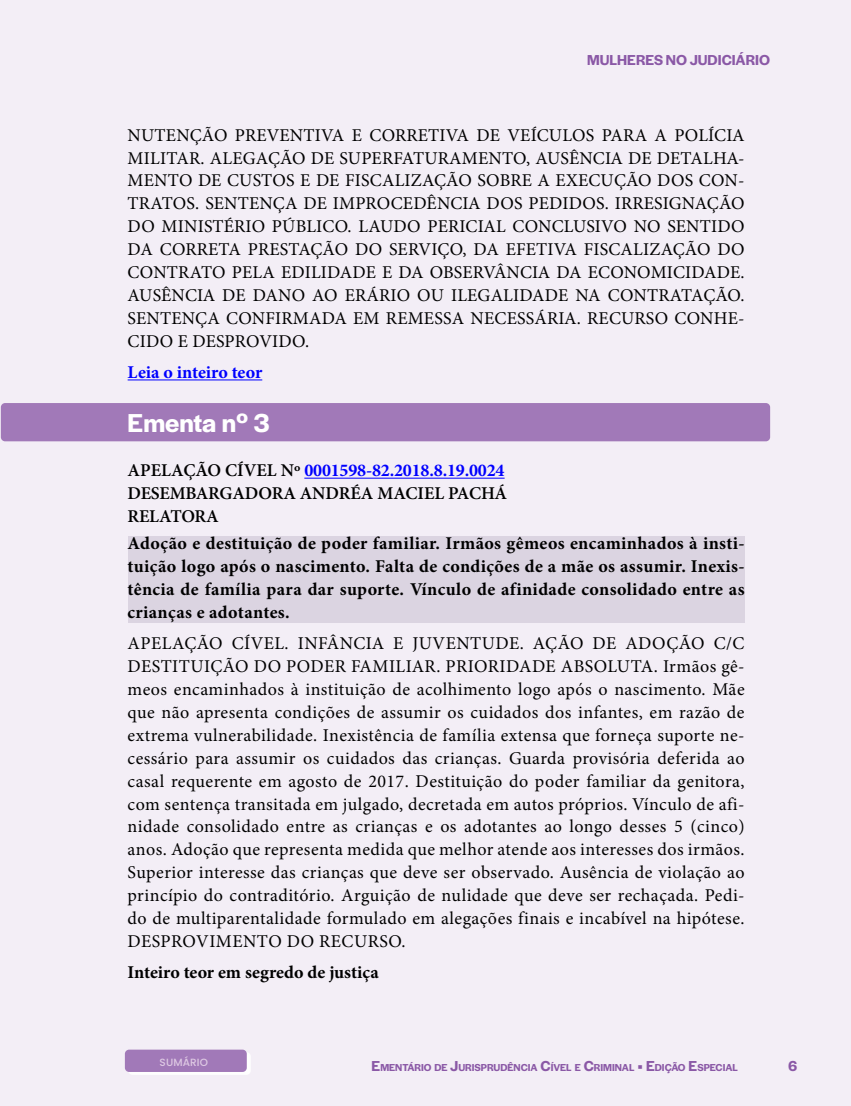
<style>
.page{position:relative;width:851px;height:1106px;background:#fff}
.page>*{position:absolute;margin:0;border:0;box-sizing:border-box;transform-origin:0 0}
.t1{font:600 27px "Halyard Display";color:#fff}
.t2{font:18px/23px "Minion Pro";letter-spacing:.015em;color:#000;text-align:justify}
.t3{font:700 18px/23px "Minion Pro";letter-spacing:.015em;color:#000;text-align:justify}
.t4{font:600 18px/23px "Minion Pro";letter-spacing:-.01em;color:#000}
.t5{font:700 18px "Minion Pro";letter-spacing:-.005em;color:#000}
.t6{font:700 18px "Minion Pro";letter-spacing:-.005em;color:#00f}
.t7{font:600 15px "Halyard Display";color:#8a58a6}
.t8{font:600 15px "Halyard Display";color:#8a58a6}
.t9{font:600 10.5px "Halyard Display";color:#8a58a6}
.t10{font:500 10.5px "Poppins";letter-spacing:.01em;color:#dec9e3}
.s1{font-weight:700;color:#00f}
.s2{font-size:15px}
</style>
<div class="page">
<div style="left:1px;top:0;width:849px;height:1106px;background:#f3eef6"></div>
<div style="left:128px;top:1052px;width:122px;height:22px;background:linear-gradient(to right,#fefefe,#fefefe)"></div>
<div style="left:125px;top:1049px;width:122px;height:22px;background:#a179b8;border-radius:4px"></div>
<div style="left:1px;top:403px;width:769px;height:38px;background:#a179b8;border-radius:4px"></div>
<hr style="left:128px;top:379px;width:134px;height:1px;background:#00f">
<hr style="left:304px;top:478px;width:200px;height:1px;background:#00f">
<div style="left:128px;top:536px;width:616px;height:87px;background:#dbd4e1"></div>
<p class="t7" style="left:587px;top:50px;width:184px">MULHERES NO JUDICIÁRIO</p>
<p class="t2" style="left:128px;top:124px;width:618px">NUTENÇÃO PREVENTIVA E CORRETIVA DE VEÍCULOS PARA A POLÍCIA MILITAR. ALEGAÇÃO DE SUPERFATURAMENTO, AUSÊNCIA DE DETALHA-MENTO DE CUSTOS E DE FISCALIZAÇÃO SOBRE A EXECUÇÃO DOS CON-TRATOS. SENTENÇA DE IMPROCEDÊNCIA DOS PEDIDOS. IRRESIGNAÇÃO DO MINISTÉRIO PÚBLICO. LAUDO PERICIAL CONCLUSIVO NO SENTIDO DA CORRETA PRESTAÇÃO DO SERVIÇO, DA EFETIVA FISCALIZAÇÃO DO CONTRATO PELA EDILIDADE E DA OBSERVÂNCIA DA ECONOMICIDADE.<br>AUSÊNCIA DE DANO AO ERÁRIO OU ILEGALIDADE NA CONTRATAÇÃO.<br>SENTENÇA CONFIRMADA EM REMESSA NECESSÁRIA. RECURSO CONHE-CIDO E DESPROVIDO.</p>
<p class="t6" style="left:128px;top:360px;width:136px">Leia o inteiro teor</p>
<h1 class="t1" style="left:128px;top:404px;width:144px">Ementa nº 3</h1>
<p class="t4" style="left:128px;top:459px;width:381px">APELAÇÃO CÍVEL Nº <span class="s1">0001598-82.2018.8.19.0024<br></span>DESEMBARGADORA ANDRÉA MACIEL PACHÁ<br>RELATORA</p>
<p class="t3" style="left:128px;top:532px;width:618px">Adoção e destituição de poder familiar. Irmãos gêmeos encaminhados à insti&shy;tuição logo após o nascimento. Falta de condições de a mãe os assumir. Inexis&shy;tência de família para dar suporte. Vínculo de afinidade consolidado entre as crianças e adotantes.</p>
<p class="t2" style="left:128px;top:632px;width:618px">APELAÇÃO CÍVEL. INFÂNCIA E JUVENTUDE. AÇÃO DE ADOÇÃO C/C DESTITUIÇÃO DO PODER FAMILIAR. PRIORIDADE ABSOLUTA. Irmãos gê&shy;meos encaminhados à instituição de acolhimento logo após o nascimento. Mãe que não apresenta condições de assumir os cuidados dos infantes, em razão de extrema vulnerabilidade. Inexistência de família extensa que forneça suporte ne&shy;cessário para assumir os cuidados das crianças. Guarda provisória deferida ao casal requerente em agosto de 2017. Destituição do poder familiar da genitora, com sentença transitada em julgado, decretada em autos próprios. Vínculo de afi&shy;nidade consolidado entre as crianças e os adotantes ao longo desses 5 (cinco) anos. Adoção que representa medida que melhor atende aos interesses dos irmãos.<br>Superior interesse das crianças que deve ser observado. Ausência de violação ao princípio do contraditório. Arguição de nulidade que deve ser rechaçada. Pedi&shy;do de multiparentalidade formulado em alegações finais e incabível na hipótese.<br>DESPROVIMENTO DO RECURSO.</p>
<p class="t5" style="left:128px;top:959px;width:253px">Inteiro teor em segredo de justiça</p>
<p class="t10" style="left:159px;top:1056px;width:50px">SUMÁRIO</p>
<p class="t9" style="left:371px;top:1060px;width:368px"><span class="s2">E</span>MENTÁRIO DE <span class="s2">J</span>URISPRUDÊNCIA <span class="s2">C</span>ÍVEL E <span class="s2">C</span>RIMINAL <span class="s2">• E</span>DIÇÃO <span class="s2">E</span>SPECIAL</p>
<p class="t8" style="left:787px;top:1055px;width:11px">6</p>
</div>
